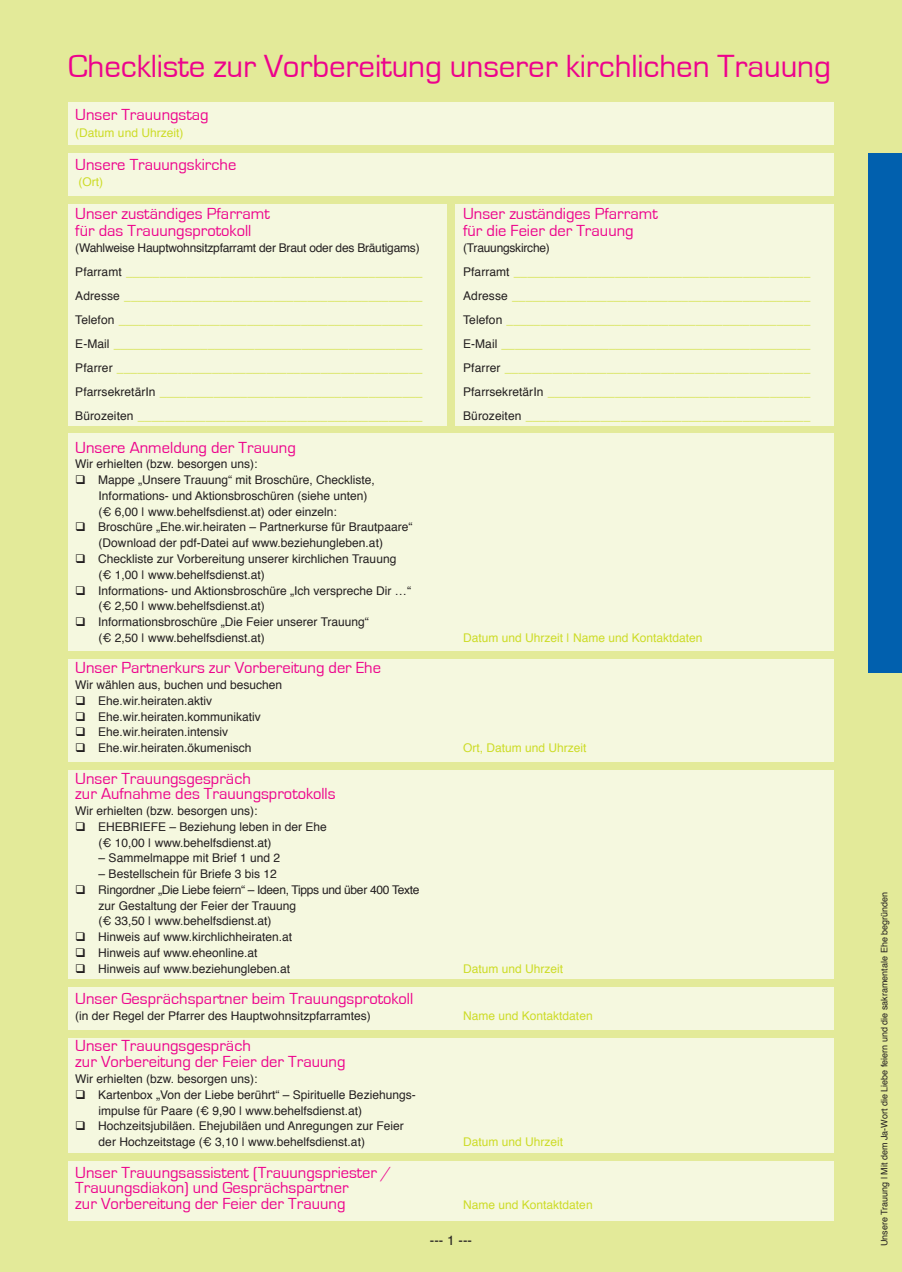
<style>
.page{position:relative;width:902px;height:1272px;background:#fff}
.page>*{position:absolute;margin:0;border:0;box-sizing:border-box;transform-origin:0 0}
.t1{font:33px "Eurostile";letter-spacing:-.005em;color:#ed028c}
.t2{font:16.5px/15.8px "Eurostile";color:#ed028c}
.t3{font:13.5px "Helvetica";color:#231f20}
.t4{font:12px/15.8px "Helvetica";color:#231f20}
.t5{font:12px/24px "Helvetica";color:#cddc28}
.t6{font:9px "Helvetica";color:#231f20}
.s1{color:#231f20}
</style>
<div class="page">
<div style="left:4px;top:0;width:897px;height:1271px;background:#e3ea99"></div>
<div style="left:68px;top:102px;width:765px;height:43px;background:#f5f8df"></div>
<div style="left:68px;top:153px;width:765px;height:43px;background:#f5f8df"></div>
<div style="left:68px;top:433px;width:765px;height:218px;background:#f5f8df"></div>
<div style="left:68px;top:659px;width:765px;height:102px;background:#f5f8df"></div>
<div style="left:68px;top:770px;width:765px;height:208px;background:#f5f8df"></div>
<div style="left:68px;top:986px;width:765px;height:43px;background:#f5f8df"></div>
<div style="left:68px;top:1037px;width:765px;height:115px;background:#f5f8df"></div>
<div style="left:68px;top:1161px;width:765px;height:59px;background:#f5f8df"></div>
<div style="left:68px;top:204px;width:378px;height:221px;background:#f5f8df"></div>
<div style="left:455px;top:204px;width:378px;height:221px;background:#f5f8df"></div>
<div style="left:867px;top:153px;width:34px;height:519px;background:#0160ae"></div>
<div style="left:0;top:0;width:14px;height:1271px;background:#e3ea99"></div>
<h1 class="t1" style="left:68px;top:51px;width:764px">Checkliste zur Vorbereitung unserer kirchlichen Trauung</h1>
<h2 class="t2" style="left:75px;top:107px;width:135px">Unser Trauungstag</h2>
<p class="t5" style="left:75px;top:121px;width:110px">(Datum und Uhrzeit)</p>
<h2 class="t2" style="left:75px;top:157px;width:162px">Unsere Trauungskirche</h2>
<p class="t5" style="left:79px;top:171px;width:26px">(Ort)</p>
<h2 class="t2" style="left:75px;top:206px;width:196px;line-height:16.5px">Unser zuständiges Pfarramt für das Trauungsprotokoll</h2>
<p class="t5" style="left:75px;top:237px;width:348px"><span class="s1">(Wahlweise Hauptwohnsitzpfarramt der Braut oder des Bräutigams)<br>Pfarramt</span> ____________________________________________ <span class="s1">Adresse</span> ____________________________________________ <span class="s1">Telefon</span> _____________________________________________ <span class="s1">E-Mail</span> ______________________________________________ <span class="s1">Pfarrer</span> _____________________________________________ <span class="s1">PfarrsekretärIn</span> _______________________________________ <span class="s1">Bürozeiten</span> __________________________________________</p>
<h2 class="t2" style="left:75px;top:440px;width:222px">Unsere Anmeldung der Trauung</h2>
<p class="t4" style="left:75px;top:457px;width:184px">Wir erhielten (bzw. besorgen uns):</p>
<p class="t4" style="left:99px;top:473px;width:278px;text-indent:-23px">❑ Mappe „Unsere Trauung“ mit Broschüre, Checkliste,<br>Informations- und Aktionsbroschüren (siehe unten) (€ 6,00 | www.behelfsdienst.at) oder einzeln:</p>
<p class="t4" style="left:75px;top:520px;width:338px;text-align:center">❑ Broschüre „Ehe.wir.heiraten – Partnerkurse für Brautpaare“ (Download der pdf-Datei auf www.beziehungleben.at)</p>
<p class="t4" style="left:99px;top:552px;width:299px;text-indent:-23px">❑ Checkliste zur Vorbereitung unserer kirchlichen Trauung (€ 1,00 | www.behelfsdienst.at)</p>
<p class="t4" style="left:99px;top:583px;width:314px;text-indent:-23px">❑ Informations- und Aktionsbroschüre „Ich verspreche Dir …“ (€ 2,50 | www.behelfsdienst.at)</p>
<p class="t4" style="left:99px;top:615px;width:272px;text-indent:-23px">❑ Informationsbroschüre „Die Feier unserer Trauung“ (€ 2,50 | www.behelfsdienst.at)</p>
<h2 class="t2" style="left:75px;top:660px;width:307px">Unser Partnerkurs zur Vorbereitung der Ehe</h2>
<p class="t4" style="left:75px;top:678px;width:208px">Wir wählen aus, buchen und besuchen</p>
<p class="t4" style="left:75px;top:693px;width:138px">❑ Ehe.wir.heiraten.aktiv</p>
<p class="t4" style="left:75px;top:709px;width:187px">❑ Ehe.wir.heiraten.kommunikativ</p>
<p class="t4" style="left:75px;top:725px;width:154px">❑ Ehe.wir.heiraten.intensiv</p>
<p class="t4" style="left:75px;top:741px;width:178px">❑ Ehe.wir.heiraten.ökumenisch</p>
<h2 class="t2" style="left:75px;top:770px;width:262px">Unser Trauungsgespräch<br>zur Aufnahme des Trauungsprotokolls</h2>
<p class="t4" style="left:75px;top:804px;width:184px">Wir erhielten (bzw. besorgen uns):</p>
<p class="t4" style="left:99px;top:819px;width:230px;text-indent:-23px">❑ EHEBRIEFE – Beziehung leben in der Ehe (€ 10,00 | www.behelfsdienst.at)</p>
<p class="t4" style="left:99px;top:851px;width:183px">– Sammelmappe mit Brief 1 und 2</p>
<p class="t4" style="left:99px;top:867px;width:180px">– Bestellschein für Briefe 3 bis 12</p>
<p class="t4" style="left:99px;top:882px;width:322px;text-indent:-23px">❑ Ringordner „Die Liebe feiern“ – Ideen, Tipps und über 400 Texte zur Gestaltung der Feier der Trauung<br>(€ 33,50 | www.behelfsdienst.at)</p>
<p class="t4" style="left:75px;top:930px;width:218px">❑ Hinweis auf www.kirchlichheiraten.at</p>
<p class="t4" style="left:75px;top:945px;width:184px">❑ Hinweis auf www.eheonline.at</p>
<p class="t4" style="left:75px;top:961px;width:216px">❑ Hinweis auf www.beziehungleben.at</p>
<h2 class="t2" style="left:75px;top:991px;width:339px">Unser Gesprächspartner beim Trauungsprotokoll</h2>
<p class="t4" style="left:75px;top:1008px;width:297px">(in der Regel der Pfarrer des Hauptwohnsitzpfarramtes)</p>
<h2 class="t2" style="left:75px;top:1038px;width:271px">Unser Trauungsgespräch<br>zur Vorbereitung der Feier der Trauung</h2>
<p class="t4" style="left:75px;top:1071px;width:184px">Wir erhielten (bzw. besorgen uns):</p>
<p class="t4" style="left:99px;top:1087px;width:318px;text-indent:-23px">❑ Kartenbox „Von der Liebe berührt“ – Spirituelle Beziehungs&shy;impulse für Paare (€ 9,90 | www.behelfsdienst.at)</p>
<p class="t4" style="left:99px;top:1119px;width:306px;text-indent:-23px">❑ Hochzeitsjubiläen. Ehejubiläen und Anregungen zur Feier der Hochzeitstage (€ 3,10 | www.behelfsdienst.at)</p>
<h2 class="t2" style="left:75px;top:1164px;width:318px">Unser Trauungsassistent (Trauungspriester /<br>Trauungsdiakon) und Gesprächspartner<br>zur Vorbereitung der Feier der Trauung</h2>
<h2 class="t2" style="left:463px;top:206px;width:196px;line-height:16.5px">Unser zuständiges Pfarramt für die Feier der Trauung</h2>
<p class="t5" style="left:463px;top:237px;width:348px"><span class="s1">(Trauungskirche)<br>Pfarramt</span> ____________________________________________ <span class="s1">Adresse</span> ____________________________________________ <span class="s1">Telefon</span> _____________________________________________ <span class="s1">E-Mail</span> ______________________________________________ <span class="s1">Pfarrer</span> _____________________________________________ <span class="s1">PfarrsekretärIn</span> _______________________________________ <span class="s1">Bürozeiten</span> __________________________________________</p>
<p class="t5" style="left:463px;top:626px;width:241px">Datum und Uhrzeit | Name und Kontaktdaten</p>
<p class="t5" style="left:463px;top:736px;width:125px">Ort, Datum und Uhrzeit</p>
<p class="t5" style="left:463px;top:957px;width:102px">Datum und Uhrzeit</p>
<p class="t5" style="left:463px;top:1004px;width:131px">Name und Kontaktdaten</p>
<p class="t5" style="left:463px;top:1130px;width:102px">Datum und Uhrzeit</p>
<p class="t5" style="left:463px;top:1193px;width:131px">Name und Kontaktdaten</p>
<p class="t3" style="left:430px;top:1234px;width:43px">--- 1 ---</p>
<p class="t6" style="left:880px;top:1246px;width:356px;rotate:-90deg">Unsere Trauung | Mit dem Ja-Wort die Liebe feiern und die sakramentale Ehe begründen</p>
</div>
